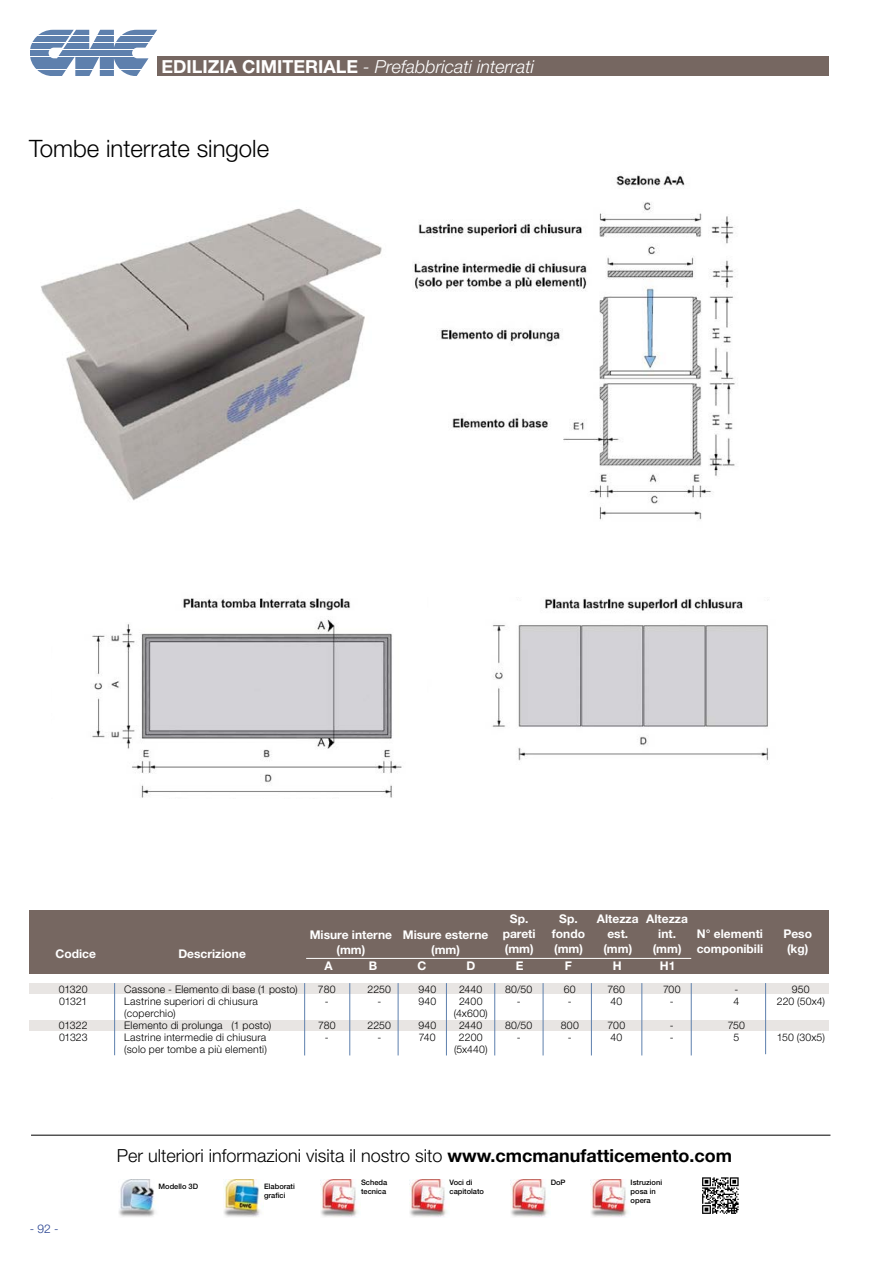
<style>
.page{position:relative;width:893px;height:1263px;background:#fff}
.page>*{position:absolute;margin:0;border:0;box-sizing:border-box;transform-origin:0 0}
.t1{font:300 24px "Helvetica Neue LT Std";color:#000}
.t2{font:300 18px "Helvetica Neue LT Std";color:#000}
.t3{font:italic 300 18px "Helvetica Neue LT Std";color:#fff}
.t4{font:700 12px/15px "Helvetica Neue LT Std";color:#fff;text-align:center}
.t5{font:300 12px "Helvetica Neue LT Std";color:#25408f}
.t6{font:300 10.5px "Helvetica Neue LT Std";letter-spacing:.02em;color:#000}
.t7{font:500 7.5px/9px "Helvetica Neue LT Std";color:#000}
.s1{font-weight:700;font-style:normal}
.s2{font-weight:700}
</style>
<div class="page">
<img style="left:41px;top:208px;width:341px;height:293px">
<div style="left:157px;top:57px;width:672px;height:19px;background:#766761"></div>
<svg style="left:38px;top:30px;width:119px;height:5px"></svg>
<svg style="left:32px;top:37px;width:121px;height:5px"></svg>
<svg style="left:30px;top:43px;width:119px;height:6px"></svg>
<svg style="left:30px;top:50px;width:103px;height:5px"></svg>
<svg style="left:30px;top:57px;width:119px;height:5px"></svg>
<svg style="left:32px;top:64px;width:113px;height:5px"></svg>
<svg style="left:38px;top:71px;width:102px;height:5px"></svg>
<div style="left:30px;top:983px;width:799px;height:11px;background:#e8e5e3"></div>
<div style="left:30px;top:1020px;width:799px;height:11px;background:#e8e5e3"></div>
<div style="left:30px;top:910px;width:799px;height:64px;background:#766761"></div>
<hr style="left:494px;top:983px;width:1px;height:72px;background:#5e80ad">
<hr style="left:304px;top:983px;width:1px;height:72px;background:#5e80ad">
<hr style="left:350px;top:983px;width:1px;height:72px;background:#5e80ad">
<hr style="left:398px;top:983px;width:1px;height:72px;background:#5e80ad">
<hr style="left:446px;top:983px;width:1px;height:72px;background:#5e80ad">
<hr style="left:114px;top:983px;width:1px;height:72px;background:#5e80ad">
<hr style="left:765px;top:983px;width:1px;height:71px;background:#5e80ad">
<hr style="left:691px;top:983px;width:1px;height:72px;background:#5e80ad">
<hr style="left:642px;top:983px;width:1px;height:72px;background:#5e80ad">
<hr style="left:591px;top:983px;width:1px;height:72px;background:#5e80ad">
<hr style="left:543px;top:983px;width:1px;height:72px;background:#5e80ad">
<hr style="left:306px;top:958px;width:385px;height:1px;background:#fff">
<svg style="left:702px;top:1177px;width:37px;height:37px"></svg>
<img style="left:119px;top:1180px;width:37px;height:37px">
<img style="left:224px;top:1180px;width:37px;height:37px">
<img style="left:321px;top:1180px;width:37px;height:37px">
<img style="left:409px;top:1180px;width:38px;height:37px">
<img style="left:510px;top:1180px;width:38px;height:37px">
<img style="left:590px;top:1180px;width:38px;height:37px">
<hr style="left:31px;top:1135px;width:799px;height:1px;background:#000">
<img style="left:414px;top:175px;width:322px;height:345px">
<img style="left:92px;top:598px;width:310px;height:200px">
<img style="left:492px;top:598px;width:277px;height:163px">
<h2 class="t3" style="left:161px;top:56px;width:374px"><span class="s1">EDILIZIA CIMITERIALE</span> - Prefabbricati interrati</h2>
<h1 class="t1" style="left:29px;top:134px;width:242px">Tombe interrate singole</h1>
<p class="t4" style="left:56px;top:946px;width:42px">Codice</p>
<p class="t4" style="left:178px;top:946px;width:69px">Descrizione</p>
<p class="t4" style="left:310px;top:927px;width:84px">Misure interne (mm)</p>
<p class="t4" style="left:403px;top:926px;width:87px">Misure esterne (mm)</p>
<p class="t4" style="left:503px;top:911px;width:34px">Sp. pareti (mm)</p>
<p class="t4" style="left:552px;top:911px;width:35px">Sp. fondo (mm)</p>
<p class="t4" style="left:597px;top:911px;width:43px">Altezza est. (mm)</p>
<p class="t4" style="left:646px;top:911px;width:43px">Altezza int. (mm)</p>
<p class="t4" style="left:324px;top:958px;width:10px">A</p>
<p class="t4" style="left:369px;top:958px;width:9px">B</p>
<p class="t4" style="left:417px;top:958px;width:10px">C</p>
<p class="t4" style="left:467px;top:958px;width:10px">D</p>
<p class="t4" style="left:516px;top:958px;width:9px">E</p>
<p class="t4" style="left:565px;top:958px;width:9px">F</p>
<p class="t4" style="left:613px;top:958px;width:10px">H</p>
<p class="t4" style="left:660px;top:958px;width:17px">H1</p>
<p class="t4" style="left:697px;top:926px;width:68px;text-align:left">N° elementi componibili</p>
<p class="t4" style="left:783px;top:926px;width:30px">Peso (kg)</p>
<p class="t6" style="left:59px;top:983px;width:30px">01320</p>
<p class="t6" style="left:124px;top:983px;width:175px">Cassone - Elemento di base (1 posto)</p>
<p class="t6" style="left:318px;top:983px;width:19px">780</p>
<p class="t6" style="left:368px;top:983px;width:25px">2250</p>
<p class="t6" style="left:418px;top:983px;width:19px">940</p>
<p class="t6" style="left:459px;top:983px;width:25px">2440</p>
<p class="t6" style="left:505px;top:983px;width:29px">80/50</p>
<p class="t6" style="left:564px;top:983px;width:13px">60</p>
<p class="t6" style="left:608px;top:983px;width:19px">760</p>
<p class="t6" style="left:663px;top:983px;width:19px">700</p>
<p class="t6" style="left:734px;top:983px;width:5px">-</p>
<p class="t6" style="left:792px;top:983px;width:19px">950</p>
<p class="t6" style="left:59px;top:995px;width:30px">01321</p>
<p class="t6" style="left:124px;top:995px;width:135px">Lastrine superiori di chiusura</p>
<p class="t6" style="left:325px;top:995px;width:5px">-</p>
<p class="t6" style="left:377px;top:995px;width:5px">-</p>
<p class="t6" style="left:418px;top:995px;width:19px">940</p>
<p class="t6" style="left:459px;top:995px;width:25px">2400</p>
<p class="t6" style="left:517px;top:995px;width:5px">-</p>
<p class="t6" style="left:568px;top:995px;width:5px">-</p>
<p class="t6" style="left:610px;top:995px;width:13px">40</p>
<p class="t6" style="left:670px;top:995px;width:5px">-</p>
<p class="t6" style="left:733px;top:995px;width:7px">4</p>
<p class="t6" style="left:777px;top:995px;width:50px">220 (50x4)</p>
<p class="t6" style="left:124px;top:1007px;width:53px">(coperchio)</p>
<p class="t6" style="left:454px;top:1007px;width:36px">(4x600)</p>
<p class="t6" style="left:59px;top:1019px;width:30px">01322</p>
<p class="t6" style="left:124px;top:1019px;width:149px">Elemento di prolunga (1 posto)</p>
<p class="t6" style="left:318px;top:1019px;width:19px">780</p>
<p class="t6" style="left:368px;top:1019px;width:25px">2250</p>
<p class="t6" style="left:418px;top:1019px;width:19px">940</p>
<p class="t6" style="left:459px;top:1019px;width:25px">2440</p>
<p class="t6" style="left:505px;top:1019px;width:29px">80/50</p>
<p class="t6" style="left:561px;top:1019px;width:20px">800</p>
<p class="t6" style="left:607px;top:1019px;width:19px">700</p>
<p class="t6" style="left:670px;top:1019px;width:5px">-</p>
<p class="t6" style="left:728px;top:1019px;width:19px">750</p>
<p class="t6" style="left:59px;top:1031px;width:30px">01323</p>
<p class="t6" style="left:124px;top:1031px;width:144px">Lastrine intermedie di chiusura</p>
<p class="t6" style="left:325px;top:1031px;width:5px">-</p>
<p class="t6" style="left:377px;top:1031px;width:5px">-</p>
<p class="t6" style="left:419px;top:1031px;width:18px">740</p>
<p class="t6" style="left:459px;top:1031px;width:25px">2200</p>
<p class="t6" style="left:517px;top:1031px;width:5px">-</p>
<p class="t6" style="left:568px;top:1031px;width:5px">-</p>
<p class="t6" style="left:610px;top:1031px;width:13px">40</p>
<p class="t6" style="left:670px;top:1031px;width:5px">-</p>
<p class="t6" style="left:733px;top:1031px;width:7px">5</p>
<p class="t6" style="left:777px;top:1031px;width:50px">150 (30x5)</p>
<p class="t6" style="left:124px;top:1043px;width:144px">(solo per tombe a più elementi)</p>
<p class="t6" style="left:454px;top:1043px;width:35px">(5x440)</p>
<h2 class="t2" style="left:117px;top:1144px;width:617px">Per ulteriori informazioni visita il nostro sito <span class="s2">www.cmcmanufatticemento.com</span></h2>
<p class="t5" style="left:30px;top:1221px;width:30px">- 92 -</p>
<p class="t7" style="left:159px;top:1182px;width:41px">Modello 3D</p>
<p class="t7" style="left:264px;top:1182px;width:32px">Elaborati grafici</p>
<p class="t7" style="left:361px;top:1177px;width:28px">Scheda tecnica</p>
<p class="t7" style="left:449px;top:1177px;width:36px">Voci di capitolato</p>
<p class="t7" style="left:551px;top:1177px;width:16px">DoP</p>
<p class="t7" style="left:631px;top:1177px;width:33px">Istruzioni posa in opera</p>
</div>
